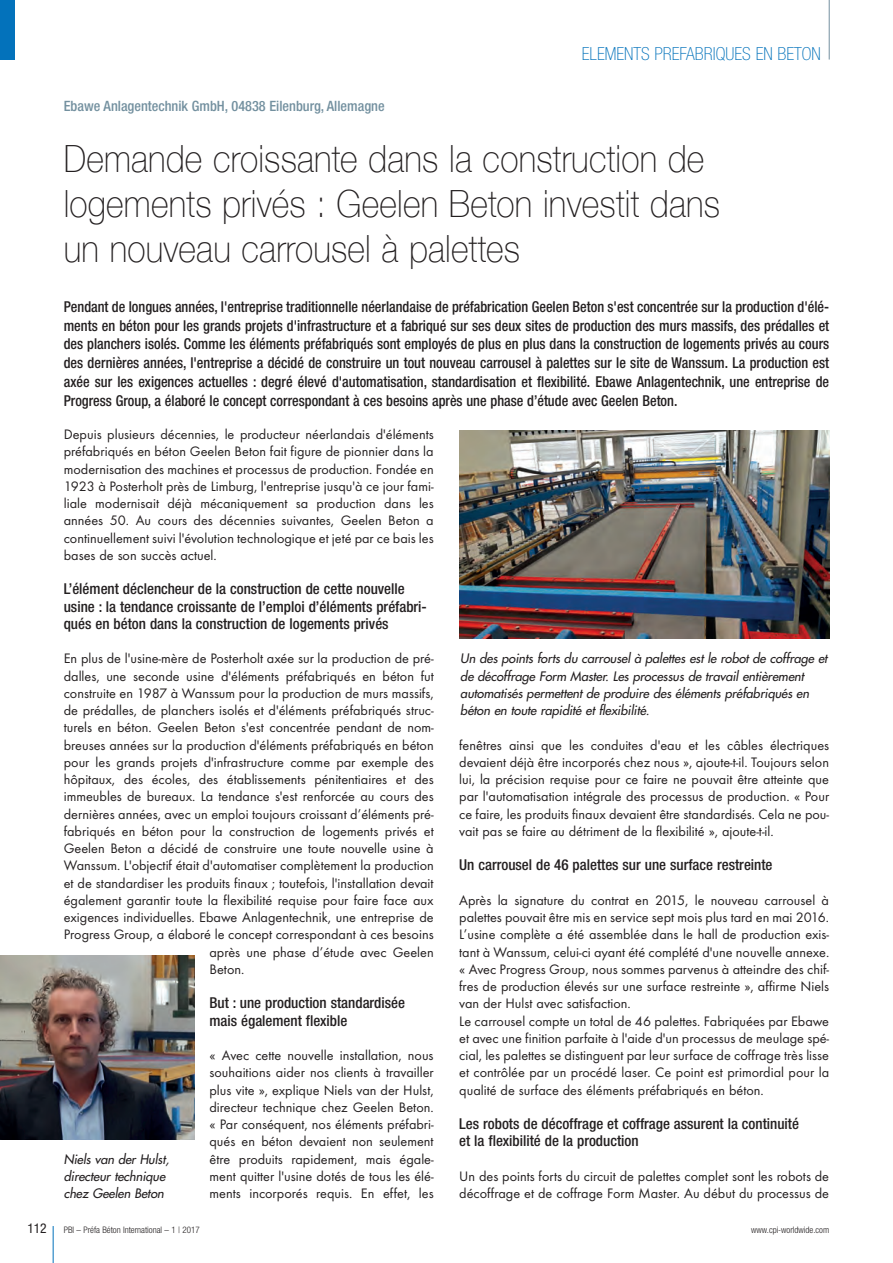
<style>
.page{position:relative;width:893px;height:1263px;background:#fff}
.page>*{position:absolute;margin:0;border:0;box-sizing:border-box;transform-origin:0 0}
.t1{font:100 37.5px/45px "Helvetica Neue";letter-spacing:.005em;color:#231f20;scale:.9 1}
.t2{font:100 condensed 18px "Helvetica Neue";color:#0372bb}
.t3{font:500 condensed 15px/18.8px "Helvetica Neue";color:#231f20;text-align:justify;scale:.95 1}
.t4{font:500 condensed 15px/17.2px "Helvetica Neue";color:#231f20}
.t5{font:14.25px/17.2px "Futura T";color:#231f20;text-align:justify}
.t6{font:500 condensed 14.25px "Helvetica Neue";color:#73909f}
.t7{font:condensed 13.5px "Helvetica Neue";color:#231f20}
.t8{font:italic 12.75px/17.2px "Futura";letter-spacing:-.005em;color:#231f20}
.t9{font:300 condensed 9px "Helvetica Neue";color:#231f20}
</style>
<div class="page">
<hr style="left:53px;top:1226px;width:1px;height:37px;background:#0372bb">
<hr style="left:829px;top:0;width:1px;height:60px;background:#73909f">
<div style="left:0;top:0;width:15px;height:60px;background:#0372bb"></div>
<img style="left:0;top:956px;width:195px;height:184px">
<img style="left:459px;top:430px;width:370px;height:208px">
<p class="t6" style="left:64px;top:101px;width:322px">Ebawe Anlagentechnik GmbH, 04838 Eilenburg, Allemagne</p>
<p class="t2" style="left:582px;top:43px;width:240px">ELEMENTS PREFABRIQUES EN BETON</p>
<h1 class="t1" style="left:64px;top:136px;width:731px">Demande croissante dans la construction de logements privés : Geelen Beton investit dans un nouveau carrousel à palettes</h1>
<p class="t3" style="left:64px;top:298px;width:807px">Pendant de longues années, l'entreprise traditionnelle néerlandaise de préfabrication Geelen Beton s'est concentrée sur la production d'élé&shy;ments en béton pour les grands projets d'infrastructure et a fabriqué sur ses deux sites de production des murs massifs, des prédalles et des planchers isolés. Comme les éléments préfabriqués sont employés de plus en plus dans la construction de logements privés au cours des dernières années, l'entreprise a décidé de construire un tout nouveau carrousel à palettes sur le site de Wanssum. La production est axée sur les exigences actuelles : degré élevé d'automatisation, standardisation et flexibilité. Ebawe Anlagentechnik, une entreprise de Progress Group, a élaboré le concept correspondant à ces besoins après une phase d’étude avec Geelen Beton.</p>
<p class="t5" style="left:64px;top:426px;width:371px">Depuis plusieurs décennies, le producteur néerlandais d'éléments préfabriqués en béton Geelen Beton fait figure de pionnier dans la modernisation des machines et processus de production. Fondée en 1923 à Posterholt près de Limburg, l'entreprise jusqu'à ce jour fami&shy;liale modernisait déjà mécaniquement sa production dans les années 50. Au cours des décennies suivantes, Geelen Beton a continuellement suivi l'évolution technologique et jeté par ce bais les bases de son succès actuel.</p>
<p class="t4" style="left:64px;top:582px;width:365px">L’élément déclencheur de la construction de cette nouvelle usine : la tendance croissante de l’emploi d’éléments préfabri&shy;qués en béton dans la construction de logements privés</p>
<p class="t5" style="left:64px;top:650px;width:371px">En plus de l'usine-mère de Posterholt axée sur la production de pré-</p>
<p class="t5" style="left:64px;top:667px;width:371px">dalles, une seconde usine d'éléments préfabriqués en béton fut</p>
<p class="t5" style="left:64px;top:684px;width:371px">construite en 1987 à Wanssum pour la production de murs massifs,</p>
<p class="t5" style="left:64px;top:702px;width:371px">de prédalles, de planchers isolés et d'éléments préfabriqués struc-</p>
<p class="t5" style="left:64px;top:719px;width:371px">turels en béton. Geelen Beton s'est concentrée pendant de nom-</p>
<p class="t5" style="left:64px;top:736px;width:371px">breuses années sur la production d'éléments préfabriqués en béton</p>
<p class="t5" style="left:64px;top:753px;width:371px">pour les grands projets d'infrastructure comme par exemple des</p>
<p class="t5" style="left:64px;top:770px;width:371px">hôpitaux, des écoles, des établissements pénitentiaires et des</p>
<p class="t5" style="left:64px;top:788px;width:371px">immeubles de bureaux. La tendance s'est renforcée au cours des</p>
<p class="t5" style="left:64px;top:805px;width:371px">dernières années, avec un emploi toujours croissant d’éléments pré-</p>
<p class="t5" style="left:64px;top:822px;width:371px">fabriqués en béton pour la construction de logements privés et</p>
<p class="t5" style="left:64px;top:839px;width:371px">Geelen Beton a décidé de construire une toute nouvelle usine à</p>
<p class="t5" style="left:64px;top:857px;width:371px">Wanssum. L'objectif était d'automatiser complètement la production</p>
<p class="t5" style="left:64px;top:874px;width:371px">et de standardiser les produits finaux ; toutefois, l'installation devait</p>
<p class="t5" style="left:64px;top:891px;width:371px">également garantir toute la flexibilité requise pour faire face aux</p>
<p class="t5" style="left:64px;top:908px;width:371px">exigences individuelles. Ebawe Anlagentechnik, une entreprise de</p>
<p class="t5" style="left:64px;top:926px;width:371px">Progress Group, a élaboré le concept correspondant à ces besoins</p>
<p class="t5" style="left:210px;top:943px;width:226px">après une phase d’étude avec Geelen</p>
<p class="t5" style="left:210px;top:960px;width:36px">Beton.</p>
<p class="t4" style="left:210px;top:996px;width:197px">But : une production standardisée mais également flexible</p>
<p class="t5" style="left:210px;top:1047px;width:226px">« Avec cette nouvelle installation, nous souhaitions aider nos clients à travailler plus vite », explique Niels van der Hulst, directeur technique chez Geelen Beton. « Par conséquent, nos éléments préfabri&shy;qués en béton devaient non seulement être produits rapidement, mais égale&shy;ment quitter l'usine dotés de tous les élé&shy;ments incorporés requis. En effet, les</p>
<p class="t8" style="left:64px;top:1150px;width:109px">Niels van der Hulst, directeur technique chez Geelen Beton</p>
<p class="t8" style="left:460px;top:650px;width:371px">Un des points forts du carrousel à palettes est le robot de coffrage et de décoffrage Form Master. Les processus de travail entièrement automatisés permettent de produire des éléments préfabriqués en béton en toute rapidité et flexibilité.</p>
<p class="t5" style="left:459px;top:736px;width:371px">fenêtres ainsi que les conduites d'eau et les câbles électriques devaient déjà être incorporés chez nous », ajoute-t-il. Toujours selon lui, la précision requise pour ce faire ne pouvait être atteinte que par l'automatisation intégrale des processus de production. « Pour ce faire, les produits finaux devaient être standardisés. Cela ne pou&shy;vait pas se faire au détriment de la flexibilité », ajoute-t-il.</p>
<p class="t4" style="left:459px;top:858px;width:315px">Un carrousel de 46 palettes sur une surface restreinte</p>
<p class="t5" style="left:459px;top:891px;width:371px;text-align:left">Après la signature du contrat en 2015, le nouveau carrousel à palettes pouvait être mis en service sept mois plus tard en mai 2016.<br>L’usine complète a été assemblée dans le hall de production exis&shy;tant à Wanssum, celui-ci ayant été complété d'une nouvelle annexe. « Avec Progress Group, nous sommes parvenus à atteindre des chif&shy;fres de production élevés sur une surface restreinte », affirme Niels van der Hulst avec satisfaction.<br>Le carrousel compte un total de 46 palettes. Fabriquées par Ebawe et avec une finition parfaite à l'aide d'un processus de meulage spé&shy;cial, les palettes se distinguent par leur surface de coffrage très lisse et contrôlée par un procédé laser. Ce point est primordial pour la qualité de surface des éléments préfabriqués en béton.</p>
<p class="t4" style="left:459px;top:1116px;width:341px">Les robots de décoffrage et coffrage assurent la continuité et la flexibilité de la production</p>
<p class="t5" style="left:459px;top:1167px;width:371px">Un des points forts du circuit de palettes complet sont les robots de décoffrage et de coffrage Form Master. Au début du processus de</p>
<p class="t7" style="left:28px;top:1223px;width:21px">112</p>
<p class="t9" style="left:64px;top:1224px;width:138px">PBI – Préfa Béton International – 1 | 2017</p>
<p class="t9" style="left:751px;top:1224px;width:79px">www.cpi-worldwide.com</p>
</div>
